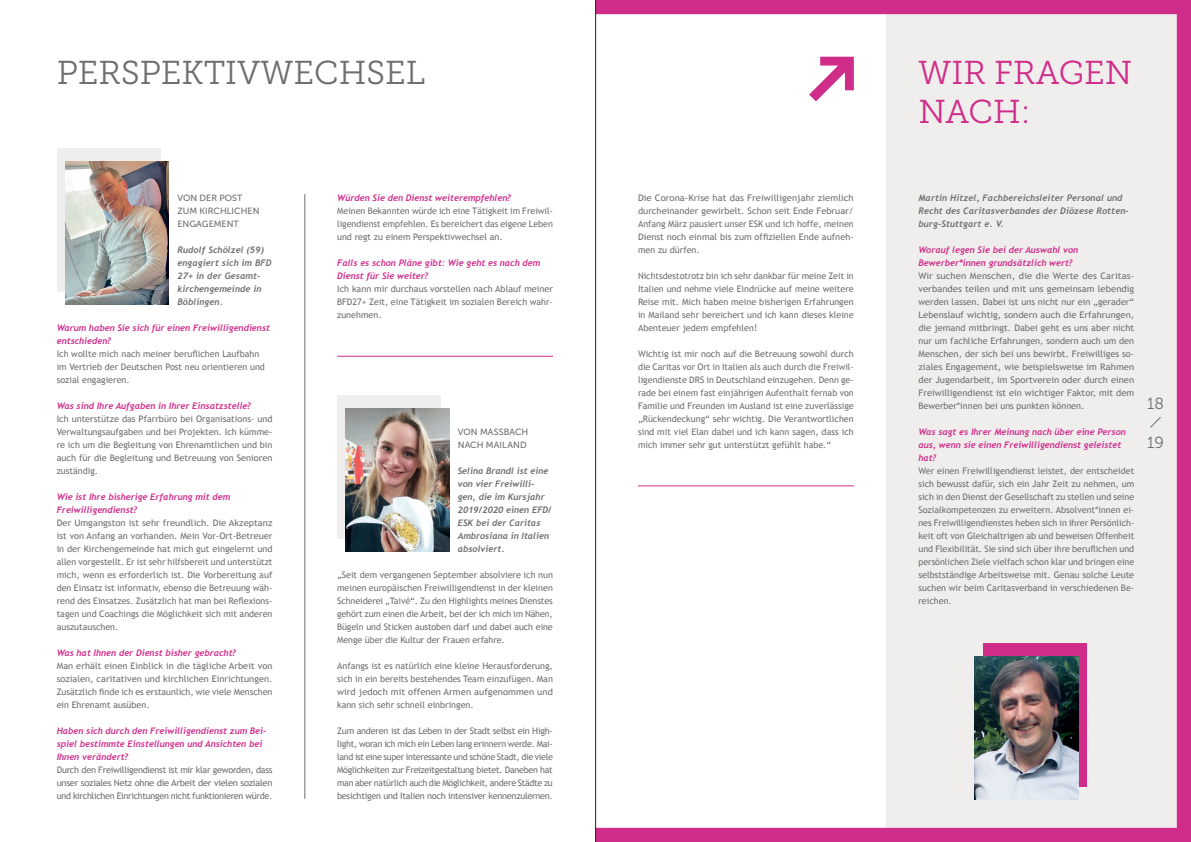
<style>
.page{position:relative;width:1191px;height:842px;background:#fff}
.page>*{position:absolute;margin:0;border:0;box-sizing:border-box;transform-origin:0 0}
.t1{font:33px "Museo Slab 300";color:#6d6e71}
.t2{font:33px/39px "Museo Slab 300";color:#d02c8a}
.t3{font:16px "Museo Slab 300";color:#6d6e71}
.t4{font:9px/13px "Trebuchet MS";color:#6d6e71;text-align:justify}
.t5{font:9px/13px "Trebuchet MS";color:#6d6e71;text-align:justify;scale:1.05 1}
.t6{font:italic 700 9px/13px "Trebuchet";color:#d02c8a}
.t7{font:italic 700 9px/13px "Trebuchet";letter-spacing:.01em;color:#6d6e71}
.t8{font:9px/13px "Museo Sans 500";color:#6d6e71}
</style>
<div class="page">
<div style="left:337px;top:396px;width:104px;height:143px;background:#efeeed"></div>
<img style="left:346px;top:409px;width:103px;height:143px">
<div style="left:57px;top:149px;width:103px;height:143px;background:#efeeed"></div>
<img style="left:65px;top:162px;width:104px;height:143px">
<hr style="left:337px;top:356px;width:216px;height:1px;background:#d02c8a">
<hr style="left:305px;top:194px;width:1px;height:605px;background:#6d6e71">
<svg style="left:596px;top:0;width:595px;height:842px"></svg>
<hr style="left:595px;top:0;width:1px;height:842px;background:#231f20">
<h1 class="t1" style="left:57px;top:54px;width:370px">PERSPEKTIVWECHSEL</h1>
<p class="t8" style="left:177px;top:191px;width:84px">VON DER POST<br>ZUM KIRCHLICHEN<br>ENGAGEMENT</p>
<p class="t7" style="left:177px;top:243px;width:96px">Rudolf Schölzel (59) engagiert sich im BFD<br>27+ in der Gesamt&shy;kirchengemeinde in<br>Böblingen.</p>
<p class="t6" style="left:57px;top:321px;width:215px">Warum haben Sie sich für einen Freiwilligendienst entschieden?</p>
<p class="t4" style="left:57px;top:347px;width:210px;text-align:left">Ich wollte mich nach meiner beruflichen Laufbahn im Vertrieb der Deutschen Post neu orientieren und sozial engagieren.</p>
<p class="t6" style="left:57px;top:399px;width:196px">Was sind Ihre Aufgaben in Ihrer Einsatzstelle?</p>
<p class="t4" style="left:57px;top:412px;width:217px">Ich unterstütze das Pfarrbüro bei Organisations- und Verwaltungsaufgaben und bei Projekten. Ich kümme&shy;re ich um die Begleitung von Ehrenamtlichen und bin auch für die Begleitung und Betreuung von Senioren zuständig.</p>
<p class="t6" style="left:57px;top:490px;width:175px">Wie ist Ihre bisherige Erfahrung mit dem<br>Freiwilligendienst?</p>
<p class="t5" style="left:57px;top:516px;width:207px">Der Umgangston ist sehr freundlich. Die Akzeptanz ist von Anfang an vorhanden. Mein Vor-Ort-Betreuer in der Kirchengemeinde hat mich gut eingelernt und allen vorgestellt. Er ist sehr hilfsbereit und unterstützt mich, wenn es erforderlich ist. Die Vorbereitung auf den Einsatz ist informativ, ebenso die Betreuung wäh&shy;rend des Einsatzes. Zusätzlich hat man bei Reflexions&shy;tagen und Coachings die Möglichkeit sich mit anderen auszutauschen.</p>
<p class="t6" style="left:57px;top:646px;width:181px">Was hat Ihnen der Dienst bisher gebracht?</p>
<p class="t4" style="left:57px;top:659px;width:217px">Man erhält einen Einblick in die tägliche Arbeit von sozialen, caritativen und kirchlichen Einrichtungen.<br>Zusätzlich finde ich es erstaunlich, wie viele Menschen ein Ehrenamt ausüben.</p>
<p class="t6" style="left:57px;top:724px;width:211px">Haben sich durch den Freiwilligendienst zum Bei&shy;spiel bestimmte Einstellungen und Ansichten bei<br>Ihnen verändert?</p>
<p class="t4" style="left:57px;top:763px;width:217px">Durch den Freiwilligendienst ist mir klar geworden, dass unser soziales Netz ohne die Arbeit der vielen sozialen und kirchlichen Einrichtungen nicht funktionieren würde.</p>
<p class="t6" style="left:337px;top:191px;width:175px">Würden Sie den Dienst weiterempfehlen?</p>
<p class="t4" style="left:337px;top:204px;width:217px">Meinen Bekannten würde ich eine Tätigkeit im Freiwil&shy;ligendienst empfehlen. Es bereichert das eigene Leben und regt zu einem Perspektivwechsel an.</p>
<p class="t6" style="left:337px;top:256px;width:205px">Falls es schon Pläne gibt: Wie geht es nach dem<br>Dienst für Sie weiter?</p>
<p class="t4" style="left:337px;top:282px;width:217px">Ich kann mir durchaus vorstellen nach Ablauf meiner BFD27+ Zeit, eine Tätigkeit im sozialen Bereich wahr&shy;zunehmen.</p>
<p class="t8" style="left:458px;top:425px;width:72px">VON MASSBACH<br>NACH MAILAND</p>
<p class="t7" style="left:458px;top:464px;width:96px">Selina Brandl ist eine von vier Freiwilli&shy;gen, die im Kursjahr<br>2019/2020 einen EFD/<br>ESK bei der Caritas<br>Ambrosiana in Italien absolviert.</p>
<p class="t4" style="left:337px;top:568px;width:217px">„Seit dem vergangenen September absolviere ich nun meinen europäischen Freiwilligendienst in der kleinen Schneiderei „Taivé“. Zu den Highlights meines Dienstes gehört zum einen die Arbeit, bei der ich mich im Nähen, Bügeln und Sticken austoben darf und dabei auch eine Menge über die Kultur der Frauen erfahre.</p>
<p class="t4" style="left:337px;top:659px;width:217px">Anfangs ist es natürlich eine kleine Herausforderung, sich in ein bereits bestehendes Team einzufügen. Man wird jedoch mit offenen Armen aufgenommen und kann sich sehr schnell einbringen.</p>
<p class="t4" style="left:337px;top:724px;width:217px">Zum anderen ist das Leben in der Stadt selbst ein High&shy;light, woran ich mich ein Leben lang erinnern werde. Mai&shy;land ist eine super interessante und schöne Stadt, die viele Möglichkeiten zur Freizeitgestaltung bietet. Daneben hat man aber natürlich auch die Möglichkeit, andere Städte zu besichtigen und Italien noch intensiver kennenzulernen.</p>
<p class="t5" style="left:638px;top:191px;width:207px">Die Corona-Krise hat das Freiwilligenjahr ziemlich durcheinander gewirbelt. Schon seit Ende Februar/ Anfang März pausiert unser ESK und ich hoffe, meinen Dienst noch einmal bis zum offiziellen Ende aufneh&shy;men zu dürfen.</p>
<p class="t4" style="left:638px;top:269px;width:217px">Nichtsdestotrotz bin ich sehr dankbar für meine Zeit in Italien und nehme viele Eindrücke auf meine weitere Reise mit. Mich haben meine bisherigen Erfahrungen in Mailand sehr bereichert und ich kann dieses kleine Abenteuer jedem empfehlen!</p>
<p class="t4" style="left:638px;top:347px;width:217px">Wichtig ist mir noch auf die Betreuung sowohl durch die Caritas vor Ort in Italien als auch durch die Freiwil&shy;ligendienste DRS in Deutschland einzugehen. Denn ge&shy;rade bei einem fast einjährigen Aufenthalt fernab von Familie und Freunden im Ausland ist eine zuverlässige „Rückendeckung“ sehr wichtig. Die Verantwortlichen sind mit viel Elan dabei und ich kann sagen, dass ich mich immer sehr gut unterstützt gefühlt habe.“</p>
<h1 class="t2" style="left:918px;top:53px;width:215px">WIR FRAGEN<br>NACH:</h1>
<p class="t7" style="left:918px;top:191px;width:212px">Martin Hitzel, Fachbereichsleiter Personal und<br>Recht des Caritasverbandes der Diözese Rotten&shy;burg-Stuttgart e. V.</p>
<p class="t6" style="left:918px;top:243px;width:161px">Worauf legen Sie bei der Auswahl von<br>Bewerber*innen grundsätzlich wert?</p>
<p class="t5" style="left:918px;top:269px;width:207px">Wir suchen Menschen, die die Werte des Caritas&shy;verbandes teilen und mit uns gemeinsam lebendig werden lassen. Dabei ist uns nicht nur ein „gerader“ Lebenslauf wichtig, sondern auch die Erfahrungen, die jemand mitbringt. Dabei geht es uns aber nicht nur um fachliche Erfahrungen, sondern auch um den Menschen, der sich bei uns bewirbt. Freiwilliges so&shy;ziales Engagement, wie beispielsweise im Rahmen der Jugendarbeit, im Sportverein oder durch einen Freiwilligendienst ist ein wichtiger Faktor, mit dem Bewerber*innen bei uns punkten können.</p>
<p class="t6" style="left:918px;top:425px;width:209px">Was sagt es Ihrer Meinung nach über eine Person aus, wenn sie einen Freiwilligendienst geleistet hat?</p>
<p class="t4" style="left:918px;top:464px;width:217px">Wer einen Freiwilligendienst leistet, der entscheidet sich bewusst dafür, sich ein Jahr Zeit zu nehmen, um sich in den Dienst der Gesellschaft zu stellen und seine Sozialkompetenzen zu erweitern. Absolvent*innen ei&shy;nes Freiwilligendienstes heben sich in ihrer Persönlich&shy;keit oft von Gleichaltrigen ab und beweisen Offenheit und Flexibilität. Sie sind sich über ihre beruflichen und persönlichen Ziele vielfach schon klar und bringen eine selbstständige Arbeitsweise mit. Genau solche Leute suchen wir beim Caritasverband in verschiedenen Be&shy;reichen.</p>
<h2 class="t3" style="left:1147px;top:394px;width:18px">18</h2>
<h2 class="t3" style="left:1147px;top:433px;width:18px">19</h2>
</div>
